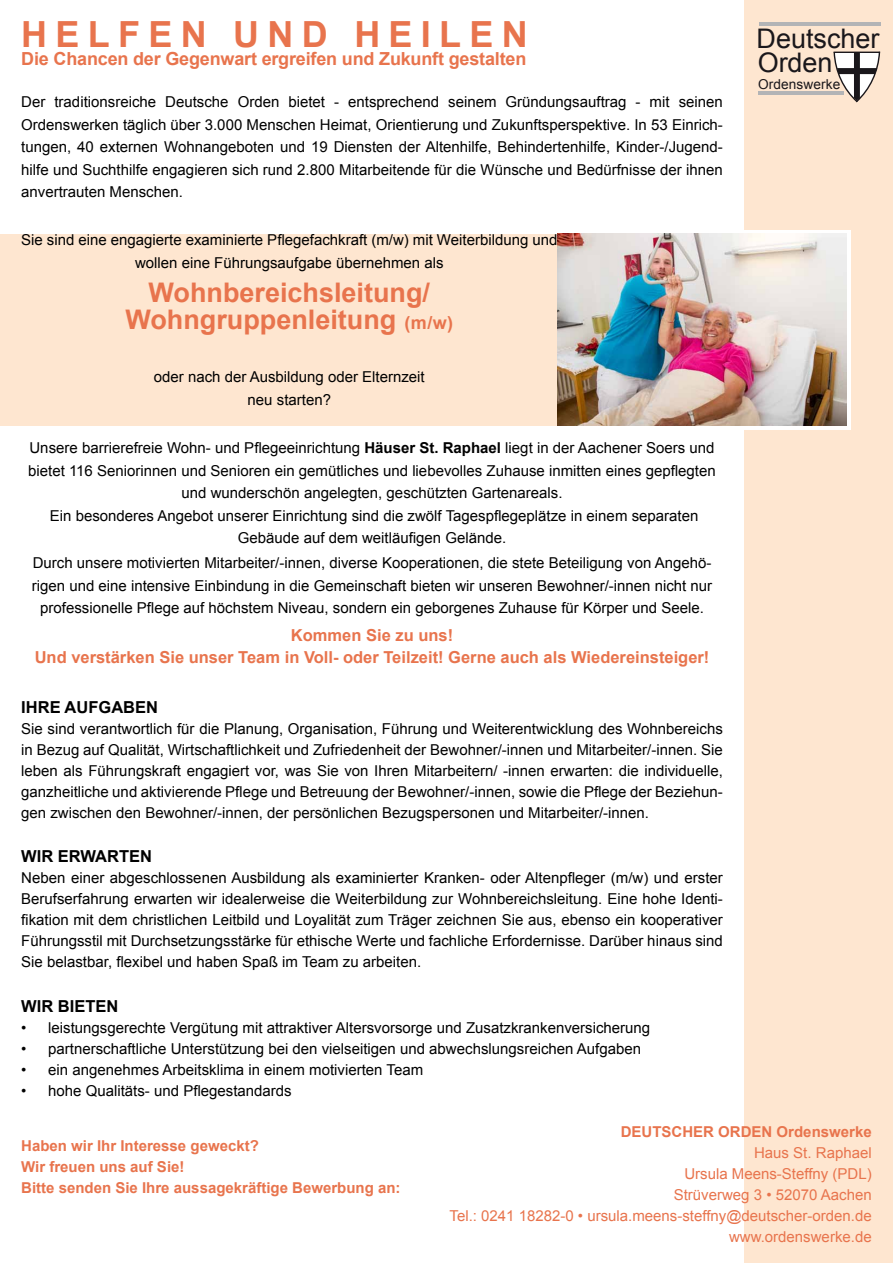
<style>
.page{position:relative;width:893px;height:1263px;background:#fff}
.page>*{position:absolute;margin:0;border:0;box-sizing:border-box;transform-origin:0 0}
.t1{font:700 36px "Arial";letter-spacing:.23em;color:#e8744d}
.t2{font:700 27px/27px "Arial";color:#e8744d;text-align:center}
.t3{font:27px/23.4px "Arial";color:#1a171b}
.t4{font:700 18px "Arial";letter-spacing:-.01em;color:#e8744d}
.t5{font:700 16.5px/22.5px "Arial";color:#e8744d;text-align:center}
.t6{font:700 16.5px "Arial";color:#000}
.t7{font:15px/22.5px "Arial";color:#000;text-align:center}
.t8{font:15px/21px "Arial";color:#e8744d;text-align:right}
.t9{font:700 15px/21px "Arial";color:#e8744d}
.t10{font:13.65px "Arial";letter-spacing:.01em;color:#1a171b}
.s1{font-size:18px}
.s2{font-weight:700}
</style>
<div class="page">
<div style="left:744px;top:0;width:149px;height:1263px;background:#fee6d0"></div>
<div style="left:0;top:230px;width:850px;height:200px;background:#fff"></div>
<div style="left:0;top:234px;width:846px;height:192px;background:#fee6d0"></div>
<hr style="left:759px;top:22px;width:121px;height:3px;background:#b3b4b6">
<hr style="left:759px;top:91px;width:85px;height:3px;background:#b3b4b6">
<svg style="left:833px;top:52px;width:47px;height:50px"></svg>
<img style="left:558px;top:234px;width:288px;height:192px">
<h1 class="t1" style="left:21px;top:11px;width:508px">HELFEN UND HEILEN</h1>
<p class="t4" style="left:21px;top:47px;width:507px">Die Chancen der Gegenwart ergreifen und Zukunft gestalten</p>
<p class="t7" style="left:21px;top:91px;width:703px;text-align:justify">Der traditionsreiche Deutsche Orden bietet - entsprechend seinem Gründungsauftrag - mit seinen Ordenswerken täglich über 3.000 Menschen Heimat, Orientierung und Zukunftsperspektive. In 53 Einrich&shy;tungen, 40 externen Wohnangeboten und 19 Diensten der Altenhilfe, Behindertenhilfe, Kinder-/Jugend&shy;hilfe und Suchthilfe engagieren sich rund 2.800 Mitarbeitende für die Wünsche und Bedürfnisse der ihnen anvertrauten Menschen.</p>
<p class="t7" style="left:21px;top:229px;width:538px">Sie sind eine engagierte examinierte Pflegefachkraft (m/w) mit Weiterbildung und wollen eine Führungsaufgabe übernehmen als</p>
<h2 class="t2" style="left:125px;top:280px;width:329px">Wohnbereichsleitung/<br>Wohngruppenleitung <span class="s1">(m/w)</span></h2>
<p class="t7" style="left:154px;top:366px;width:272px">oder nach der Ausbildung oder Elternzeit neu starten?</p>
<p class="t7" style="left:28px;top:437px;width:689px">Unsere barrierefreie Wohn- und Pflegeeinrichtung <span class="s2">Häuser St. Raphael</span> liegt in der Aachener Soers und bietet 116 Seniorinnen und Senioren ein gemütliches und liebevolles Zuhause inmitten eines gepflegten und wunderschön angelegten, geschützten Gartenareals.<br>Ein besonderes Angebot unserer Einrichtung sind die zwölf Tagespflegeplätze in einem separaten Gebäude auf dem weitläufigen Gelände.</p>
<p class="t7" style="left:32px;top:552px;width:682px">Durch unsere motivierten Mitarbeiter/-innen, diverse Kooperationen, die stete Beteiligung von Angehö&shy;rigen und eine intensive Einbindung in die Gemeinschaft bieten wir unseren Bewohner/-innen nicht nur professionelle Pflege auf höchstem Niveau, sondern ein geborgenes Zuhause für Körper und Seele.</p>
<p class="t5" style="left:35px;top:624px;width:676px">Kommen Sie zu uns!<br>Und verstärken Sie unser Team in Voll- oder Teilzeit! Gerne auch als Wiedereinsteiger!</p>
<p class="t6" style="left:21px;top:696px;width:138px">IHRE AUFGABEN</p>
<p class="t7" style="left:21px;top:718px;width:703px;line-height:21px;text-align:justify">Sie sind verantwortlich für die Planung, Organisation, Führung und Weiterentwicklung des Wohnbereichs in Bezug auf Qualität, Wirtschaftlichkeit und Zufriedenheit der Bewohner/-innen und Mitarbeiter/-innen. Sie leben als Führungskraft engagiert vor, was Sie von Ihren Mitarbeitern/ -innen erwarten: die individuelle, ganzheitliche und aktivierende Pflege und Betreuung der Bewohner/-innen, sowie die Pflege der Beziehun&shy;gen zwischen den Bewohner/-innen, der persönlichen Bezugspersonen und Mitarbeiter/-innen.</p>
<p class="t6" style="left:21px;top:845px;width:132px">WIR ERWARTEN</p>
<p class="t7" style="left:21px;top:867px;width:703px;line-height:21px;text-align:justify">Neben einer abgeschlossenen Ausbildung als examinierter Kranken- oder Altenpfleger (m/w) und erster Berufserfahrung erwarten wir idealerweise die Weiterbildung zur Wohnbereichsleitung. Eine hohe Identi&shy;fikation mit dem christlichen Leitbild und Loyalität zum Träger zeichnen Sie aus, ebenso ein kooperativer Führungsstil mit Durchsetzungsstärke für ethische Werte und fachliche Erfordernisse. Darüber hinaus sind Sie belastbar, flexibel und haben Spaß im Team zu arbeiten.</p>
<p class="t6" style="left:21px;top:995px;width:99px">WIR BIETEN</p>
<p class="t7" style="left:21px;top:1016px;width:630px">• leistungsgerechte Vergütung mit attraktiver Altersvorsorge und Zusatzkrankenversicherung</p>
<p class="t7" style="left:21px;top:1037px;width:621px">• partnerschaftliche Unterstützung bei den vielseitigen und abwechslungsreichen Aufgaben</p>
<p class="t7" style="left:21px;top:1058px;width:403px">• ein angenehmes Arbeitsklima in einem motivierten Team</p>
<p class="t7" style="left:21px;top:1079px;width:272px">• hohe Qualitäts- und Pflegestandards</p>
<h2 class="t3" style="left:756px;top:27px;width:124px">Deutscher<br>Orden</h2>
<p class="t10" style="left:758px;top:75px;width:84px">Ordenswerke</p>
<p class="t9" style="left:21px;top:1135px;width:381px">Haben wir Ihr Interesse geweckt?<br>Wir freuen uns auf Sie!<br>Bitte senden Sie Ihre aussagekräftige Bewerbung an:</p>
<p class="t9" style="left:621px;top:1121px;width:252px">DEUTSCHER ORDEN Ordenswerke</p>
<p class="t8" style="left:450px;top:1142px;width:424px">Haus St. Raphael<br>Ursula Meens-Steffny (PDL)<br>Strüverweg 3 • 52070 Aachen<br>Tel.: 0241 18282-0 • ursula.meens-steffny@deutscher-orden.de www.ordenswerke.de</p>
</div>
